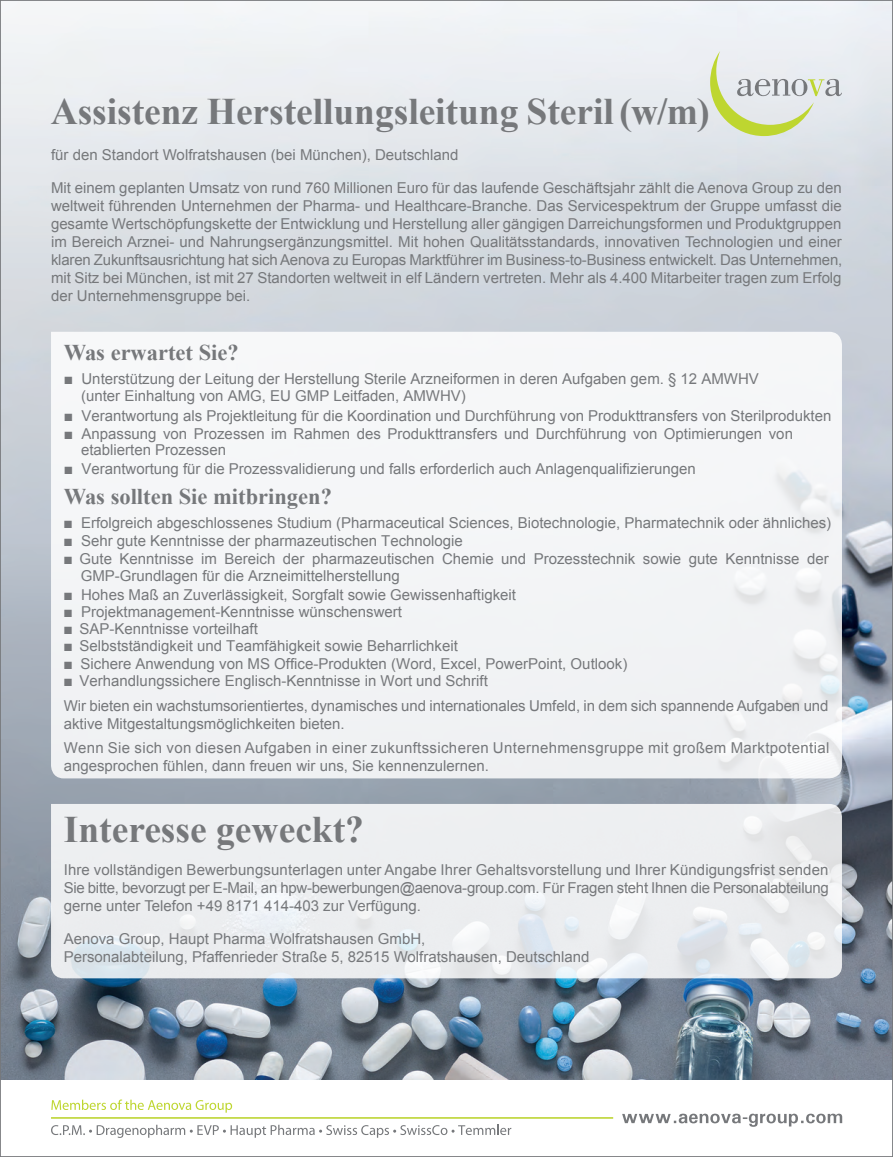
<style>
.page{position:relative;width:893px;height:1157px;background:#fff}
.page>*{position:absolute;margin:0;border:0;box-sizing:border-box;transform-origin:0 0}
.t1{font:700 37.5px "Times New Roman";color:#76787b}
.t2{font:700 22.5px "Times New Roman";color:#76787b}
.t3{font:15px/18px "Arial";color:#76787b}
.t4{font:15px/18px "Arial";letter-spacing:.025em;color:#76787b}
</style>
<div class="page">
<img style="left:2px;top:2px;width:889px;height:1078px">
<svg style="left:710px;top:51px;width:132px;height:85px;background:#dce1d0"></svg>
<svg style="left:622px;top:1113px;width:220px;height:13px"></svg>
<svg style="left:51px;top:1099px;width:181px;height:13px"></svg>
<svg style="left:51px;top:1124px;width:460px;height:13px"></svg>
<hr style="left:51px;top:1117px;width:562px;height:1px;background:#bdd536">
<div style="left:51px;top:332px;width:791px;height:446px;background:#f4f5f7"></div>
<svg style="left:51px;top:804px;width:791px;height:174px;background:#ebedef"></svg>
<h1 class="t1" style="left:51px;top:91px;width:660px">Assistenz Herstellungsleitung Steril (w/m)</h1>
<p class="t3" style="left:51px;top:146px;width:409px">für den Standort Wolfratshausen (bei München), Deutschland</p>
<p class="t3" style="left:51px;top:179px;width:793px;text-align:justify">Mit einem geplanten Umsatz von rund 760 Millionen Euro für das laufende Geschäftsjahr zählt die Aenova Group zu den weltweit führenden Unternehmen der Pharma- und Healthcare-Branche. Das Servicespektrum der Gruppe umfasst die gesamte Wertschöpfungskette der Entwicklung und Herstellung aller gängigen Darreichungsformen und Produktgruppen im Bereich Arznei- und Nahrungsergänzungsmittel. Mit hohen Qualitätsstandards, innovativen Technologien und einer klaren Zukunftsausrichtung hat sich Aenova zu Europas Marktführer im Business-to-Business entwickelt. Das Unternehmen, mit Sitz bei München, ist mit 27 Standorten weltweit in elf Ländern vertreten. Mehr als 4.400 Mitarbeiter tragen zum Erfolg der Unternehmensgruppe bei.</p>
<h2 class="t2" style="left:64px;top:337px;width:176px">Was erwartet Sie?</h2>
<p class="t3" style="left:81px;top:371px;width:679px;line-height:16.8px;text-indent:-17px">■ Unterstützung der Leitung der Herstellung Sterile Arzneiformen in deren Aufgaben gem. § 12 AMWHV (unter Einhaltung von AMG, EU GMP Leitfaden, AMWHV)</p>
<p class="t3" style="left:64px;top:406px;width:768px">■ Verantwortung als Projektleitung für die Koordination und Durchführung von Produkttransfers von Sterilprodukten</p>
<p class="t3" style="left:81px;top:425px;width:713px;line-height:16.8px;text-indent:-17px">■ Anpassung von Prozessen im Rahmen des Produkttransfers und Durchführung von Optimierungen von etablierten Prozessen</p>
<p class="t3" style="left:64px;top:459px;width:633px">■ Verantwortung für die Prozessvalidierung und falls erforderlich auch Anlagenqualifizierungen</p>
<h2 class="t2" style="left:64px;top:481px;width:270px">Was sollten Sie mitbringen?</h2>
<p class="t3" style="left:64px;top:514px;width:768px">■ Erfolgreich abgeschlossenes Studium (Pharmaceutical Sciences, Biotechnologie, Pharmatechnik oder ähnliches)</p>
<p class="t3" style="left:64px;top:532px;width:400px">■ Sehr gute Kenntnisse der pharmazeutischen Technologie</p>
<p class="t3" style="left:81px;top:551px;width:749px;line-height:16.8px;text-indent:-17px">■ Gute Kenntnisse im Bereich der pharmazeutischen Chemie und Prozesstechnik sowie gute Kenntnisse der<br>GMP-Grundlagen für die Arzneimittelherstellung</p>
<p class="t3" style="left:64px;top:586px;width:453px">■ Hohes Maß an Zuverlässigkeit, Sorgfalt sowie Gewissenhaftigkeit</p>
<p class="t3" style="left:64px;top:620px;width:195px">■ SAP-Kenntnisse vorteilhaft</p>
<p class="t3" style="left:64px;top:637px;width:395px">■ Selbstständigkeit und Teamfähigkeit sowie Beharrlichkeit</p>
<p class="t3" style="left:64px;top:654px;width:565px">■ Sichere Anwendung von MS Office-Produkten (Word, Excel, PowerPoint, Outlook)</p>
<p class="t3" style="left:64px;top:671px;width:425px">■ Verhandlungssichere Englisch-Kenntnisse in Wort und Schrift</p>
<p class="t3" style="left:64px;top:603px;width:339px">■ Projektmanagement-Kenntnisse wünschenswert</p>
<p class="t3" style="left:64px;top:696px;width:766px">Wir bieten ein wachstumsorientiertes, dynamisches und internationales Umfeld, in dem sich spannende Aufgaben und aktive Mitgestaltungsmöglichkeiten bieten.</p>
<p class="t4" style="left:64px;top:738px;width:767px">Wenn Sie sich von diesen Aufgaben in einer zukunftssicheren Unternehmensgruppe mit großem Marktpotential angesprochen fühlen, dann freuen wir uns, Sie kennenzulernen.</p>
<h1 class="t1" style="left:64px;top:803px;width:302px">Interesse geweckt?</h1>
<p class="t3" style="left:64px;top:861px;width:767px;text-align:justify">Ihre vollständigen Bewerbungsunterlagen unter Angabe Ihrer Gehaltsvorstellung und Ihrer Kündigungsfrist senden Sie bitte, bevorzugt per E-Mail, an hpw-bewerbungen@aenova-group.com. Für Fragen steht Ihnen die Personalabteilung gerne unter Telefon +49 8171 414-403 zur Verfügung.</p>
<p class="t3" style="left:64px;top:930px;width:527px">Aenova Group, Haupt Pharma Wolfratshausen GmbH,<br>Personalabteilung, Pfaffenrieder Straße 5, 82515 Wolfratshausen, Deutschland</p>
</div>
